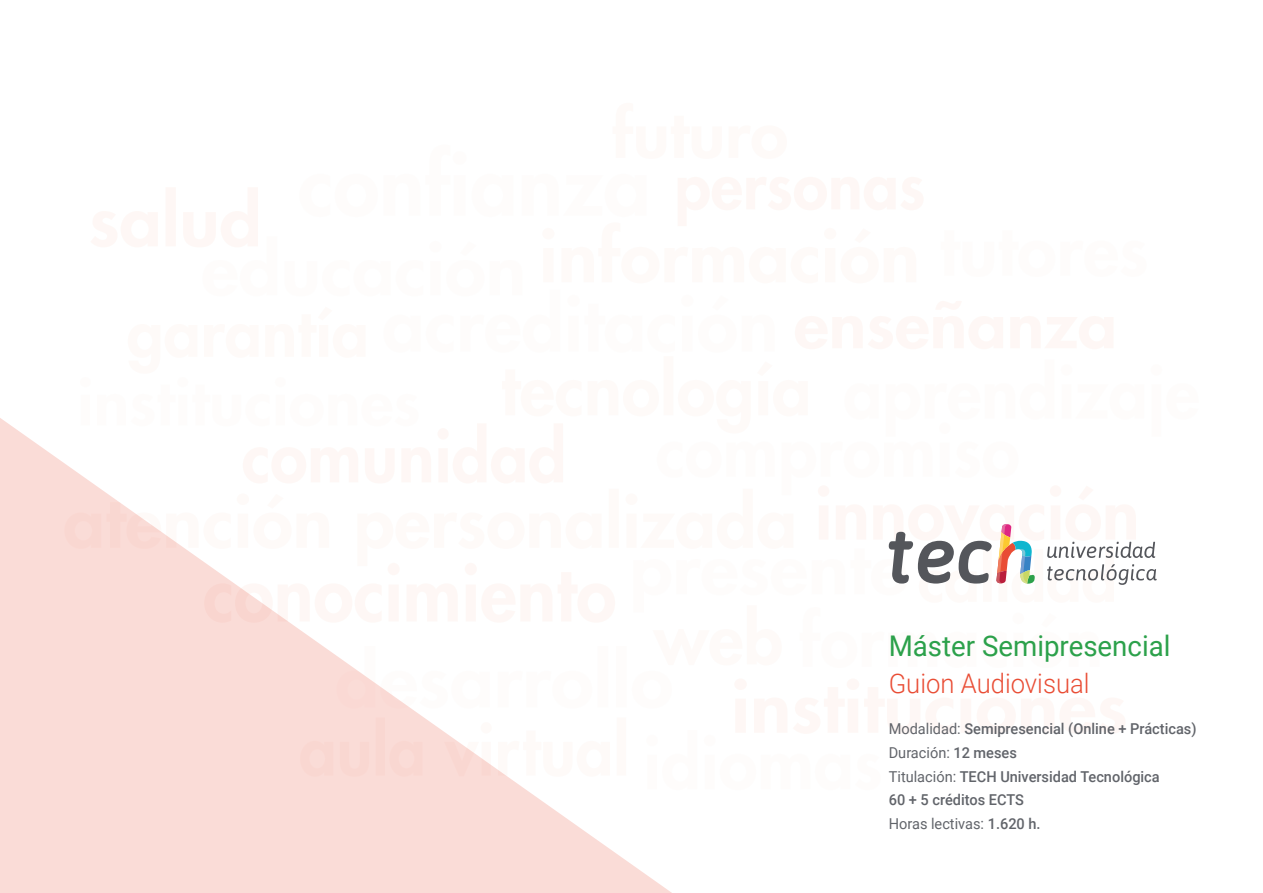
<style>
.page{position:relative;width:1263px;height:893px;background:#fff}
.page>*{position:absolute;margin:0;border:0;box-sizing:border-box;transform-origin:0 0}
.t1{font:28.5px "Roboto";color:#2ca14b}
.t2{font:300 27px "Roboto";color:#e94d35;scale:.95 1}
.t3{font:500 15px/23.7px "Roboto";color:#61646a}
.s1{font-weight:400}
</style>
<div class="page">
<svg style="left:0;top:418px;width:672px;height:475px;background:#fadfda"></svg>
<svg style="left:64px;top:418px;width:1093px;height:372px"></svg>
<h1 class="t1" style="left:889px;top:626px;width:283px">Máster Semipresencial</h1>
<h2 class="t2" style="left:889px;top:665px;width:213px">Guion Audiovisual</h2>
<p class="t3" style="left:889px;top:716px;width:309px"><span class="s1">Modalidad:</span> Semipresencial (Online + Prácticas)<br><span class="s1">Duración:</span> 12 meses<br><span class="s1">Titulación:</span> TECH Universidad Tecnológica<br>60 + 5 créditos ECTS<br><span class="s1">Horas lectivas:</span> 1.620 h.</p>
</div>
